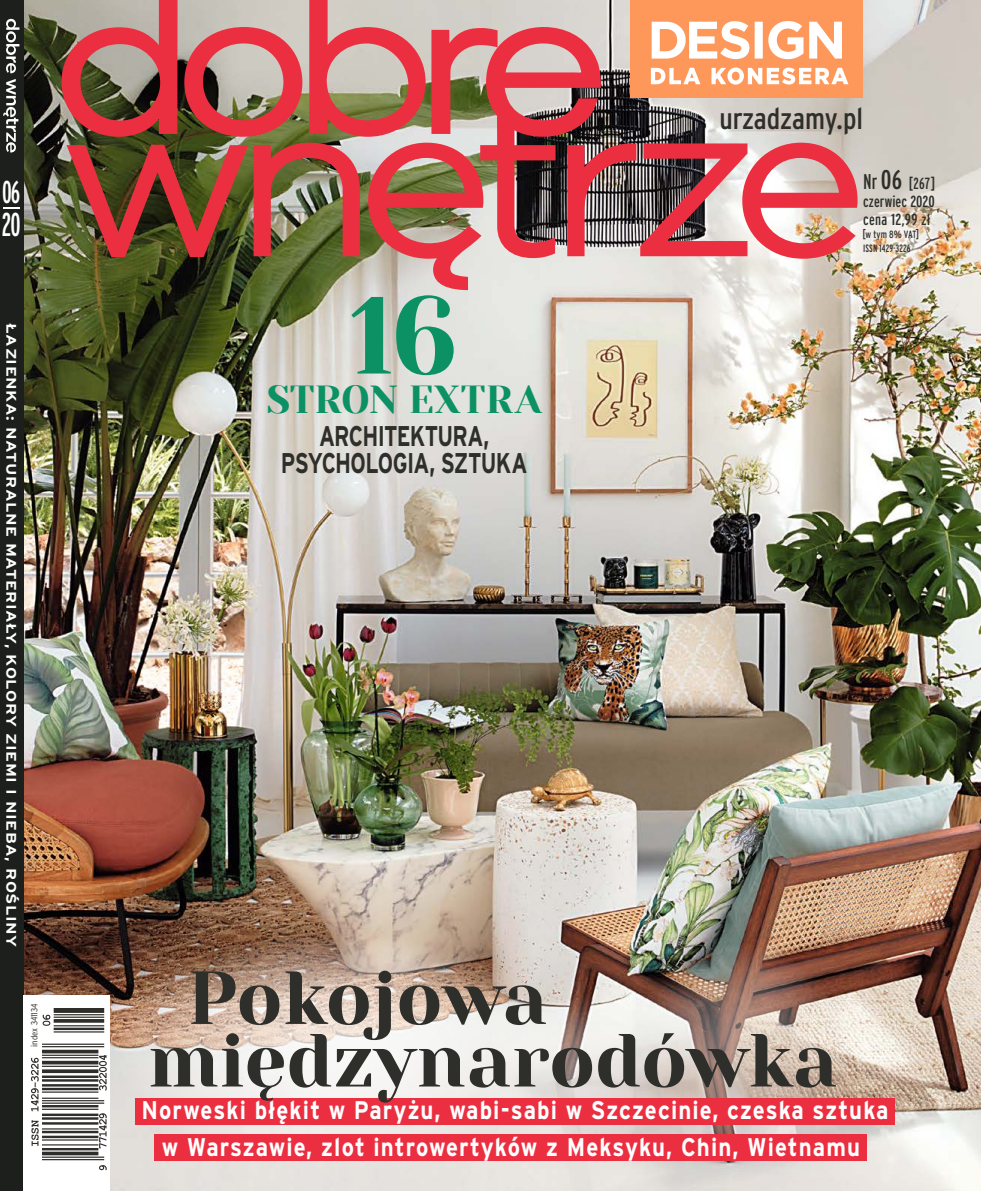
<style>
.page{position:relative;width:981px;height:1191px;background:#fff}
.page>*{position:absolute;margin:0;border:0;box-sizing:border-box;transform-origin:0 0}
.t1{font:109.35px "Yeseva One";color:#0c9165}
.t2{font:75px/62.6px "Yeseva One";color:#2e2e2a}
.t3{font:39px "Yeseva One";letter-spacing:.005em;color:#0c9165}
.t4{font:33px "Interstate CE Regular Comp";color:#fff;scale:.85 1}
.t5{font:31.5px "Interstate CE Regular Comp";color:#fff;scale:.86 1}
.t6{font:condensed 30px "Interstate CE";color:#2e2e2a}
.t7{font:700 28.5px/27px "Interstate CE";letter-spacing:-.035em;color:#2e2e2a;text-align:center;scale:.75 1}
.t8{font:700 25.5px "Interstate CE";letter-spacing:.05em;color:#fff;scale:.87 1}
.t9{font:16.2px "Interstate CE Regular Comp";color:#2e2e2a}
.t10{font:16.05px/18px "Interstate CE Regular Comp";letter-spacing:.005em;color:#2e2e2a;scale:1.1 1}
.t11{font:700 13.8px "Interstate CE";letter-spacing:.025em;color:#fff;scale:1.22 1}
.t12{font:10.65px "Interstate CE Regular Comp";letter-spacing:.01em;color:#2e2e2a}
.t13{font:condensed 10.5px "Interstate CE";letter-spacing:-.01em;color:#2e2e2a;scale:.9 1}
.t14{font:300 condensed 9px "Interstate CE";color:#2e2e2a;scale:1.1 1}
.s1{font-size:21.3px}
.s2{font-size:27px}
.s3{font-size:17.55px}
.s4{font-size:12.9px}
</style>
<div class="page">
<img style="left:23px;top:0;width:957px;height:1191px">
<svg style="left:109px;top:931px;width:456px;height:234px"></svg>
<img style="left:629px;top:943px;width:219px;height:233px;border-radius:50%">
<svg style="left:469px;top:992px;width:219px;height:155px;fill:#f0f0ec"></svg>
<svg style="left:472px;top:1009px;width:219px;height:138px"></svg>
<div style="left:0;top:0;width:23px;height:1191px;background:#1d1f1d"></div>
<svg style="left:3px;top:19px;width:16px;height:133px"></svg>
<svg style="left:3px;top:207px;width:17px;height:2px"></svg>
<div style="left:23px;top:995px;width:86px;height:196px;background:#fff"></div>
<img style="left:31px;top:1008px;width:76px;height:163px">
<div style="left:630px;top:0;width:232px;height:98px;background:#fe985a"></div>
<img style="left:61px;top:0;width:796px;height:290px">
<div style="left:154px;top:1133px;width:712px;height:27px;background:#ec2f40"></div>
<div style="left:135px;top:1098px;width:759px;height:27px;background:#ec2f40"></div>
<svg style="left:884px;top:210px;width:49px;height:50px"></svg>
<svg style="left:891px;top:184px;width:49px;height:49px;background:#d9cdbf"></svg>
<svg style="left:877px;top:221px;width:49px;height:49px;background:#e6dacb"></svg>
<p class="t5" style="left:2px;top:174px;width:22px">06</p>
<p class="t4" style="left:2px;top:205px;width:24px">20</p>
<p class="t11" style="left:20px;top:323px;width:513px;rotate:90deg">ŁAZIENKA: NATURALNE MATERIAŁY, KOLORY ZIEMI I NIEBA, ROŚLINY</p>
<p class="t14" style="left:29px;top:1046px;width:41px;rotate:-90deg">index 341134</p>
<p class="t6" style="left:719px;top:100px;width:145px">urzadzamy.pl</p>
<h1 class="t1" style="left:349px;top:271px;width:110px">16</h1>
<h3 class="t3" style="left:266px;top:377px;width:276px">STRON EXTRA</h3>
<p class="t7" style="left:281px;top:422px;width:330px">ARCHITEKTURA,<br>PSYCHOLOGIA, SZTUKA</p>
<p class="t9" style="left:862px;top:173px;width:74px"><span class="s1">Nr</span> <span class="s2">06</span> <span class="s3">[</span>267<span class="s3">]</span></p>
<p class="t10" style="left:862px;top:192px;width:67px">czerwiec 2020 cena 12,99 zł</p>
<p class="t13" style="left:862px;top:228px;width:65px"><span class="s4">[</span>w tym 8% VAT<span class="s4">]</span></p>
<p class="t12" style="left:862px;top:241px;width:49px">ISSN 1429-3226</p>
<h2 class="t2" style="left:148px;top:969px;width:691px;text-indent:40px">Pokojowa międzynarodówka</h2>
<p class="t8" style="left:141px;top:1093px;width:859px">Norweski błękit w Paryżu, wabi-sabi w Szczecinie, czeska sztuka</p>
<p class="t8" style="left:162px;top:1129px;width:803px">w Warszawie, zlot introwertyków z Meksyku, Chin, Wietnamu</p>
</div>
